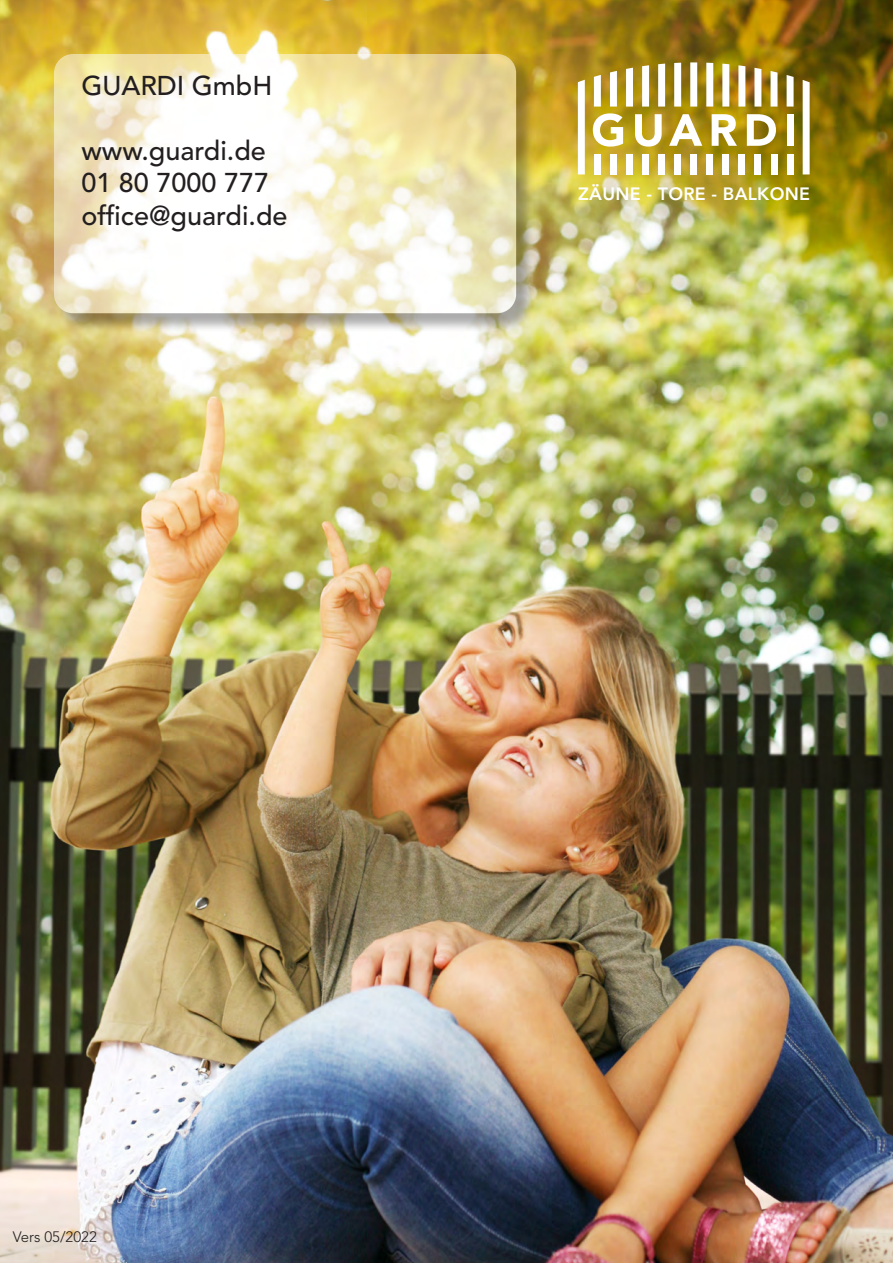
<style>
.page{position:relative;width:893px;height:1263px;background:#fff}
.page>*{position:absolute;margin:0;border:0;box-sizing:border-box;transform-origin:0 0}
.t1{font:500 27px/32.4px "Avenir LT Std";color:#231f20}
.t2{font:800 17.7px "Avenir LT Std";letter-spacing:.015em;color:#fff}
.t3{font:300 15px "Avenir LT Std";color:#231f20}
</style>
<div class="page">
<img style="left:0;top:0;width:893px;height:1263px">
<div style="left:56px;top:56px;width:480px;height:277px;background:#231f20;opacity:.75"></div>
<svg style="left:54px;top:54px;width:462px;height:259px"></svg>
<svg style="left:593px;top:113px;width:30px;height:34px"></svg>
<svg style="left:635px;top:114px;width:27px;height:33px"></svg>
<svg style="left:669px;top:114px;width:33px;height:32px"></svg>
<svg style="left:712px;top:114px;width:25px;height:32px"></svg>
<svg style="left:747px;top:114px;width:29px;height:32px"></svg>
<svg style="left:803px;top:80px;width:7px;height:94px"></svg>
<svg style="left:787px;top:75px;width:7px;height:32px"></svg>
<div style="left:787px;top:154px;width:7px;height:20px;background:#fff"></div>
<div style="left:770px;top:154px;width:7px;height:20px;background:#fff"></div>
<svg style="left:770px;top:71px;width:7px;height:36px"></svg>
<svg style="left:754px;top:68px;width:7px;height:39px"></svg>
<div style="left:754px;top:154px;width:7px;height:20px;background:#fff"></div>
<svg style="left:738px;top:65px;width:7px;height:42px"></svg>
<div style="left:738px;top:154px;width:7px;height:20px;background:#fff"></div>
<div style="left:722px;top:154px;width:7px;height:20px;background:#fff"></div>
<svg style="left:722px;top:64px;width:7px;height:43px"></svg>
<svg style="left:706px;top:63px;width:7px;height:44px"></svg>
<div style="left:706px;top:154px;width:7px;height:20px;background:#fff"></div>
<div style="left:690px;top:154px;width:7px;height:20px;background:#fff"></div>
<svg style="left:690px;top:62px;width:7px;height:45px"></svg>
<div style="left:674px;top:154px;width:7px;height:20px;background:#fff"></div>
<svg style="left:674px;top:63px;width:7px;height:44px"></svg>
<div style="left:658px;top:154px;width:7px;height:20px;background:#fff"></div>
<svg style="left:658px;top:64px;width:7px;height:43px"></svg>
<div style="left:642px;top:154px;width:7px;height:20px;background:#fff"></div>
<svg style="left:642px;top:65px;width:7px;height:42px"></svg>
<div style="left:626px;top:154px;width:7px;height:20px;background:#fff"></div>
<svg style="left:626px;top:68px;width:7px;height:39px"></svg>
<svg style="left:610px;top:71px;width:7px;height:36px"></svg>
<div style="left:610px;top:154px;width:7px;height:20px;background:#fff"></div>
<svg style="left:594px;top:75px;width:7px;height:32px"></svg>
<div style="left:594px;top:154px;width:7px;height:20px;background:#fff"></div>
<svg style="left:578px;top:80px;width:7px;height:94px"></svg>
<div style="left:787px;top:114px;width:7px;height:32px;background:#fff"></div>
<p class="t1" style="left:81px;top:70px;width:193px">GUARDI GmbH</p>
<p class="t1" style="left:81px;top:135px;width:208px">www.guardi.de<br>01 80 7000 777 office@guardi.de</p>
<p class="t2" style="left:578px;top:183px;width:233px">ZÄUNE - TORE - BALKONE</p>
<p class="t3" style="left:13px;top:1228px;width:86px">Vers 05/2022</p>
</div>
